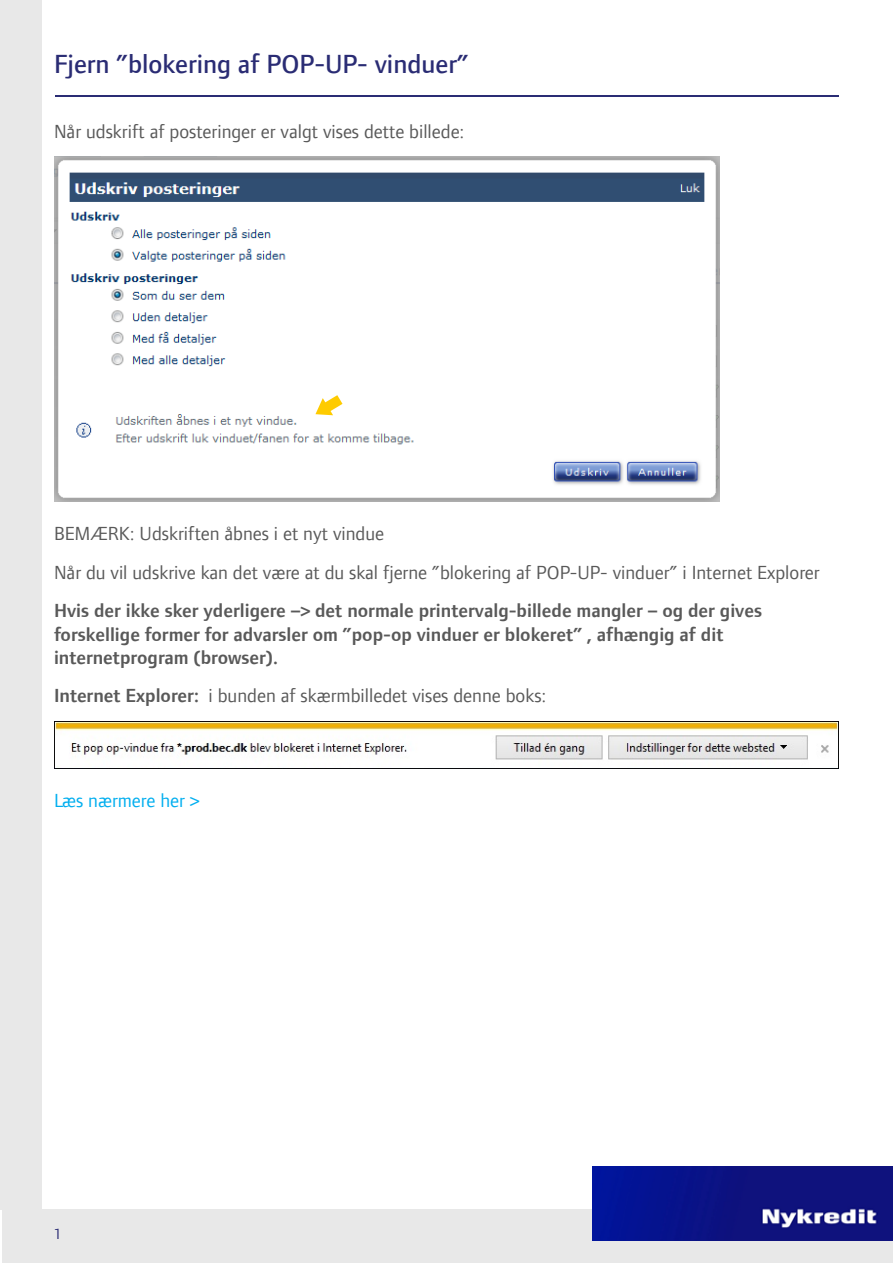
<style>
.page{position:relative;width:893px;height:1263px;background:#fff}
.page>*{position:absolute;margin:0;border:0;box-sizing:border-box;transform-origin:0 0}
.t1{font:500 27px "Foundry Form Sans";color:#2a2c74}
.t2{font:19.5px/38.4px "Foundry Form Sans";color:#595959}
.t3{font:600 19.5px/23.4px "Foundry Form Sans";color:#595959}
.t4{font:19.5px "Foundry Form Sans";color:#00aeef}
.t5{font:15px "Foundry Form Sans";color:#2a2c74}
.s1{font-weight:600}
</style>
<div class="page">
<div style="left:3px;top:1209px;width:890px;height:54px;background:#e8e8e8"></div>
<img style="left:593px;top:1167px;width:300px;height:74px">
<hr style="left:55px;top:95px;width:783px;height:2px;background:#2a2c74">
<img style="left:54px;top:157px;width:665px;height:345px">
<img style="left:55px;top:721px;width:784px;height:47px">
<svg style="left:315px;top:395px;width:27px;height:20px"></svg>
<h1 class="t1" style="left:54px;top:49px;width:416px">Fjern ”blokering af POP-UP- vinduer”</h1>
<p class="t2" style="left:54px;top:112px;width:412px">Når udskrift af posteringer er valgt vises dette billede:</p>
<p class="t2" style="left:54px;top:514px;width:767px">BEMÆRK: Udskriften åbnes i et nyt vindue<br>Når du vil udskrive kan det være at du skal fjerne ”blokering af POP-UP- vinduer” i Internet Explorer</p>
<p class="t3" style="left:54px;top:599px;width:709px">Hvis der ikke sker yderligere –&gt; det normale printervalg-billede mangler – og der gives forskellige former for advarsler om ”pop-op vinduer er blokeret” , afhængig af dit internetprogram (browser).</p>
<p class="t2" style="left:54px;top:676px;width:494px"><span class="s1">Internet Explorer:</span> i bunden af skærmbilledet vises denne boks:</p>
<p class="t4" style="left:54px;top:789px;width:147px">Læs nærmere her &gt;</p>
<p class="t5" style="left:54px;top:1226px;width:9px">1</p>
</div>
